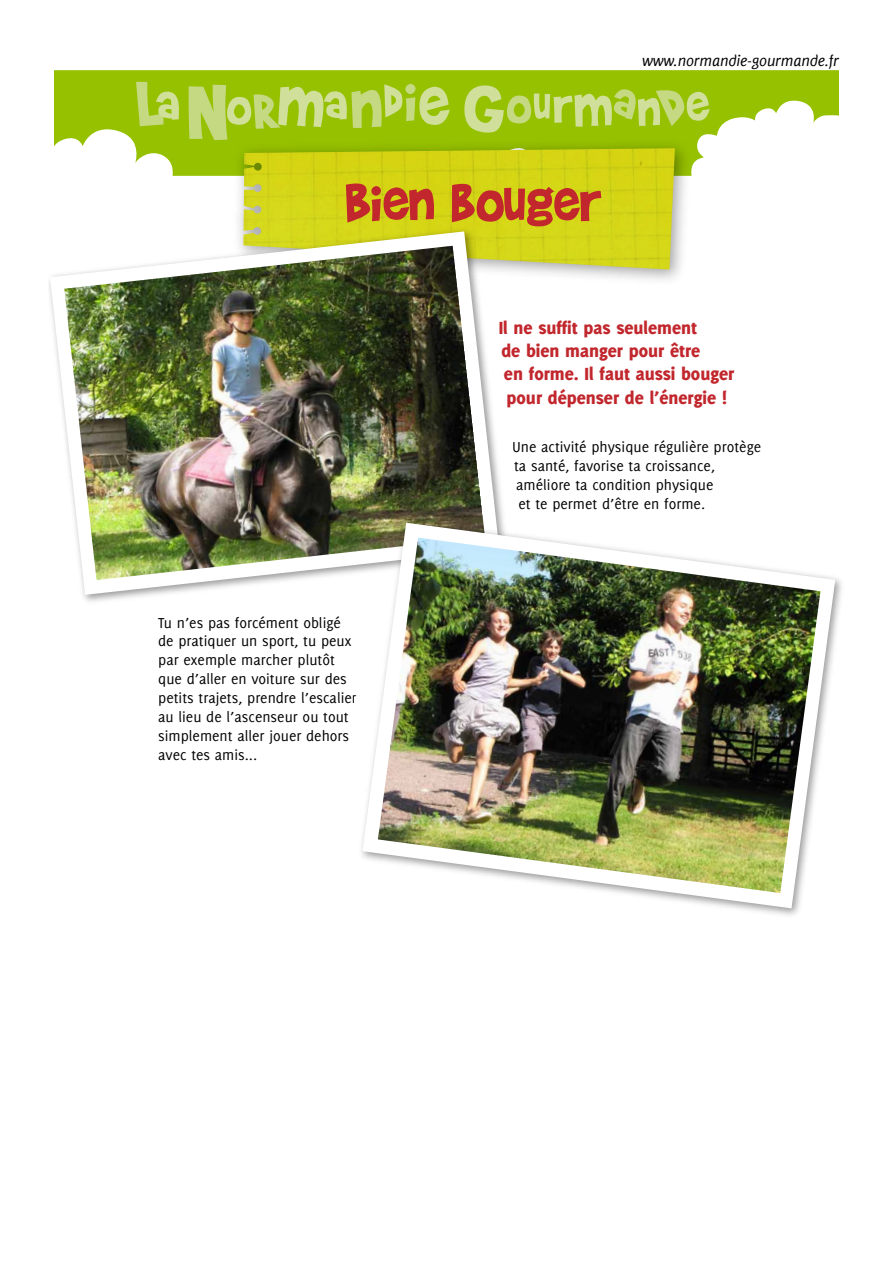
<style>
.page{position:relative;width:893px;height:1263px;background:#fff}
.page>*{position:absolute;margin:0;border:0;box-sizing:border-box;transform-origin:0 0}
.t1{font:60.75px "Brady Bunch Remastered";color:#c1272d}
.t2{font:800 19.35px/23.1px "Delicious";color:#c1272d}
.t3{font:italic 16.5px "Delicious";letter-spacing:-.01em;color:#000}
.t4{font:15.75px/18.9px "Delicious";color:#000}
</style>
<div class="page">
<svg style="left:54px;top:70px;width:785px;height:106px;fill:#96c101"></svg>
<svg style="left:136px;top:82px;width:43px;height:44px;background:#b1ce4a"></svg>
<svg style="left:464px;top:86px;width:246px;height:47px;background:#abcc3b"></svg>
<svg style="left:189px;top:84px;width:261px;height:56px;background:#afce46"></svg>
<img style="left:228px;top:133px;width:470px;height:147px">
<img style="left:243px;top:148px;width:432px;height:122px">
<svg style="left:49px;top:217px;width:465px;height:385px"></svg>
<img style="left:64px;top:246px;width:421px;height:334px">
<svg style="left:347px;top:508px;width:495px;height:407px"></svg>
<img style="left:378px;top:538px;width:442px;height:355px">
<p class="t3" style="left:642px;top:51px;width:198px">www.normandie-gourmande.fr</p>
<h1 class="t1" style="left:345px;top:171px;width:258px">Bien bouger</h1>
<p class="t2" style="left:499px;top:316px;width:237px">Il ne suffit pas seulement<br>de bien manger pour être<br>en forme. Il faut aussi bouger pour dépenser de l’énergie !</p>
<p class="t4" style="left:158px;top:613px;width:200px">Tu n’es pas forcément obligé de pratiquer un sport, tu peux par exemple marcher plutôt que d’aller en voiture sur des petits trajets, prendre l’escalier au lieu de l’ascenseur ou tout simplement aller jouer dehors avec tes amis...</p>
<p class="t4" style="left:512px;top:437px;width:251px">Une activité physique régulière protège ta santé, favorise ta croissance, améliore ta condition physique<br>et te permet d’être en forme.</p>
</div>
